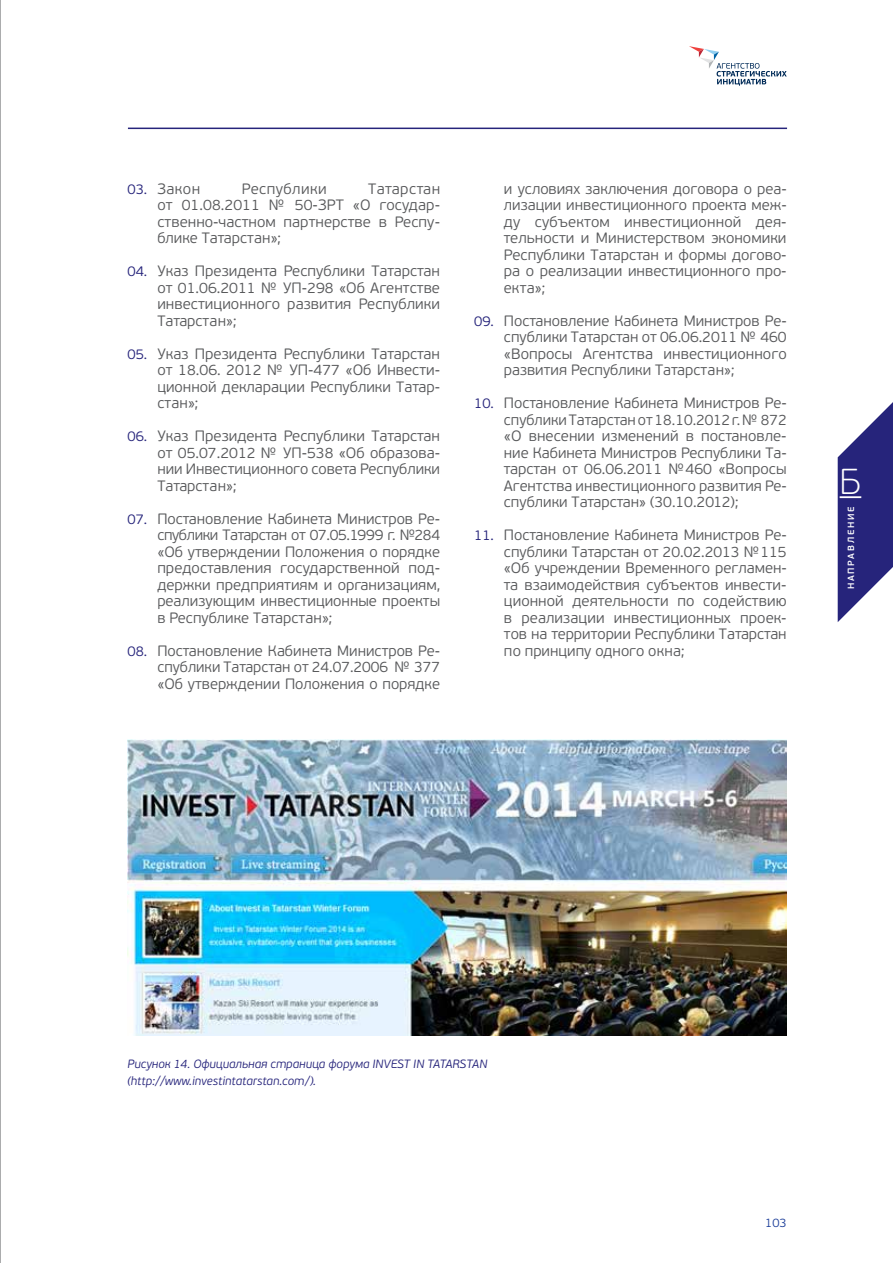
<style>
.page{position:relative;width:893px;height:1263px;background:#fff}
.page>*{position:absolute;margin:0;border:0;box-sizing:border-box;transform-origin:0 0}
.t1{font:100 36px "PF Beau Sans Pro";color:#fff}
.t2{font:300 15px/16.5px "PF Beau Sans Pro";color:#58595b;text-align:justify}
.t3{font:300 15px "PF Beau Sans Pro";letter-spacing:.03em;color:#58595b}
.t4{font:300 12.3px "PF Beau Sans Pro";color:#20419b}
.t5{font:italic 300 12px/16.5px "PF Beau Sans Pro";color:#26247b}
.t6{font:600 9px "PF Beau Sans Pro";letter-spacing:.2em;color:#fff}
.s1{font-size:14.1px;color:#26247b}
</style>
<div class="page">
<svg style="left:838px;top:402px;width:55px;height:220px"></svg>
<hr style="left:840px;top:496px;width:21px;height:2px;background:#fff">
<svg style="left:689px;top:46px;width:98px;height:40px"></svg>
<hr style="left:128px;top:128px;width:659px;height:1px;background:#26247b">
<hr style="left:0;top:0;width:1px;height:1263px;background:#58595b">
<img style="left:128px;top:740px;width:658px;height:296px">
<p class="t2" style="left:128px;top:180px;width:74px"><span class="s1">03.</span> Закон</p>
<p class="t3" style="left:242px;top:180px;width:87px">Республики</p>
<p class="t2" style="left:157px;top:180px;width:284px;text-indent:211px">Татарстан от 01.08.2011 № 50-ЗРТ «О государ&shy;ственно-частном партнерстве в Респу&shy;блике Татарстан»;</p>
<p class="t2" style="left:157px;top:263px;width:284px;text-indent:-30px"><span class="s1">04.</span> Указ Президента Республики Татарстан от 01.06.2011 № УП-298 «Об Агентстве инвестиционного развития Республики Татарстан»;</p>
<p class="t2" style="left:157px;top:345px;width:284px;text-indent:-30px"><span class="s1">05.</span> Указ Президента Республики Татарстан от 18.06. 2012 № УП-477 «Об Инвести&shy;ционной декларации Республики Татар&shy;стан»;</p>
<p class="t2" style="left:157px;top:428px;width:284px;text-indent:-30px"><span class="s1">06.</span> Указ Президента Республики Татарстан от 05.07.2012 № УП-538 «Об образова&shy;нии Инвестиционного совета Республики Татарстан»;</p>
<p class="t2" style="left:157px;top:510px;width:284px;text-indent:-30px"><span class="s1">07.</span> Постановление Кабинета Министров Ре&shy;спублики Татарстан от 07.05.1999 г. №284 «Об утверждении Положения о порядке предоставления государственной под&shy;держки предприятиям и организациям, реализующим инвестиционные проекты в Республике Татарстан»;</p>
<p class="t2" style="left:157px;top:642px;width:284px;text-indent:-30px"><span class="s1">08.</span> Постановление Кабинета Министров Ре&shy;спублики Татарстан от 24.07.2006 № 377 «Об утверждении Положения о порядке</p>
<p class="t2" style="left:504px;top:180px;width:284px">и условиях заключения договора о реа&shy;лизации инвестиционного проекта меж&shy;ду субъектом инвестиционной дея&shy;тельности и Министерством экономики Республики Татарстан и формы догово&shy;ра о реализации инвестиционного про&shy;екта»;</p>
<p class="t2" style="left:504px;top:312px;width:284px;text-indent:-30px"><span class="s1">09.</span> Постановление Кабинета Министров Ре&shy;спублики Татарстан от 06.06.2011 № 460 «Вопросы Агентства инвестиционного развития Республики Татарстан»;</p>
<p class="t2" style="left:504px;top:395px;width:284px;text-indent:-30px"><span class="s1">10.</span> Постановление Кабинета Министров Ре&shy;спублики Татарстан от 18.10.2012 г. № 872 «О внесении изменений в постановле&shy;ние Кабинета Министров Республики Та&shy;тарстан от 06.06.2011 №460 «Вопросы Агентства инвестиционного развития Ре&shy;спублики Татарстан» (30.10.2012);</p>
<p class="t2" style="left:504px;top:527px;width:284px;text-indent:-30px"><span class="s1">11.</span> Постановление Кабинета Министров Ре&shy;спублики Татарстан от 20.02.2013 №115 «Об учреждении Временного регламен&shy;та взаимодействия субъектов инвести&shy;ционной деятельности по содействию в реализации инвестиционных проек&shy;тов на территории Республики Татарстан по принципу одного окна;</p>
<h1 class="t1" style="left:840px;top:462px;width:23px">Б</h1>
<p class="t6" style="left:846px;top:589px;width:85px;rotate:-90deg">НАПРАВЛЕНИЕ</p>
<p class="t5" style="left:128px;top:1056px;width:361px">Рисунок 14. Официальная страница форума INVEST IN TATARSTAN (http://www.investintatarstan.com/).</p>
<p class="t4" style="left:765px;top:1216px;width:23px">103</p>
</div>
